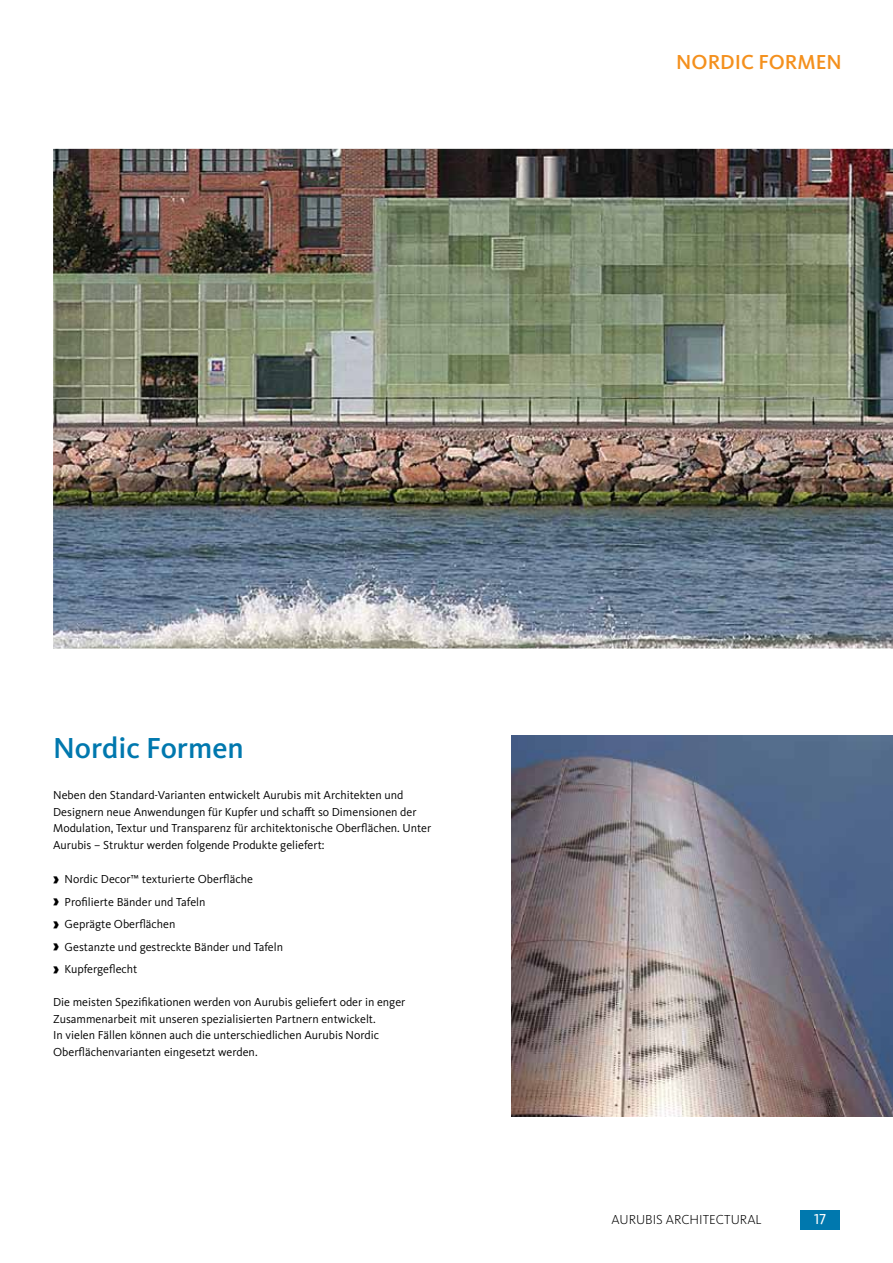
<style>
.page{position:relative;width:893px;height:1263px;background:#fff}
.page>*{position:absolute;margin:0;border:0;box-sizing:border-box;transform-origin:0 0}
.t1{font:500 30px "Kievit Pro";color:#0078ae}
.t2{font:500 21px "Kievit Pro";color:#f4901d}
.t3{font:15px "Kievit Pro";color:#fff}
.t4{font:300 13.5px "Kievit Pro";color:#000}
.t5{font:12px/16.5px "Kievit Pro";color:#000}
.s1{font-weight:900;font-size:18px}
</style>
<div class="page">
<div style="left:801px;top:1210px;width:39px;height:19px;background:#0078ae"></div>
<img style="left:511px;top:736px;width:382px;height:381px">
<img style="left:53px;top:149px;width:840px;height:499px">
<h2 class="t2" style="left:676px;top:50px;width:123px">Nordic Formen</h2>
<h1 class="t1" style="left:53px;top:730px;width:192px">Nordic Formen</h1>
<p class="t5" style="left:53px;top:787px;width:380px">Neben den Standard-Varianten entwickelt Aurubis mit Architekten und Designern neue Anwendungen für Kupfer und schafft so Dimensionen der Modulation, Textur und Transparenz für architektonische Oberflächen. Unter Aurubis – Struktur werden folgende Produkte geliefert:</p>
<p class="t5" style="left:53px;top:868px;width:231px;line-height:22.5px"><span class="s1">›</span> Nordic Decor™ texturierte Oberfläche<br><span class="s1">›</span> Profilierte Bänder und Tafeln<br><span class="s1">›</span> Geprägte Oberflächen<br><span class="s1">›</span> Gestanzte und gestreckte Bänder und Tafeln <span class="s1">›</span> Kupfergeflecht</p>
<p class="t5" style="left:53px;top:994px;width:354px">Die meisten Spezifikationen werden von Aurubis geliefert oder in enger Zusammenarbeit mit unseren spezialisierten Partnern entwickelt.<br>In vielen Fällen können auch die unterschiedlichen Aurubis Nordic Oberflächenvarianten eingesetzt werden.</p>
<p class="t4" style="left:612px;top:1212px;width:152px">AURUBIS ARCHITECTURAL</p>
<p class="t3" style="left:814px;top:1210px;width:14px">17</p>
</div>
